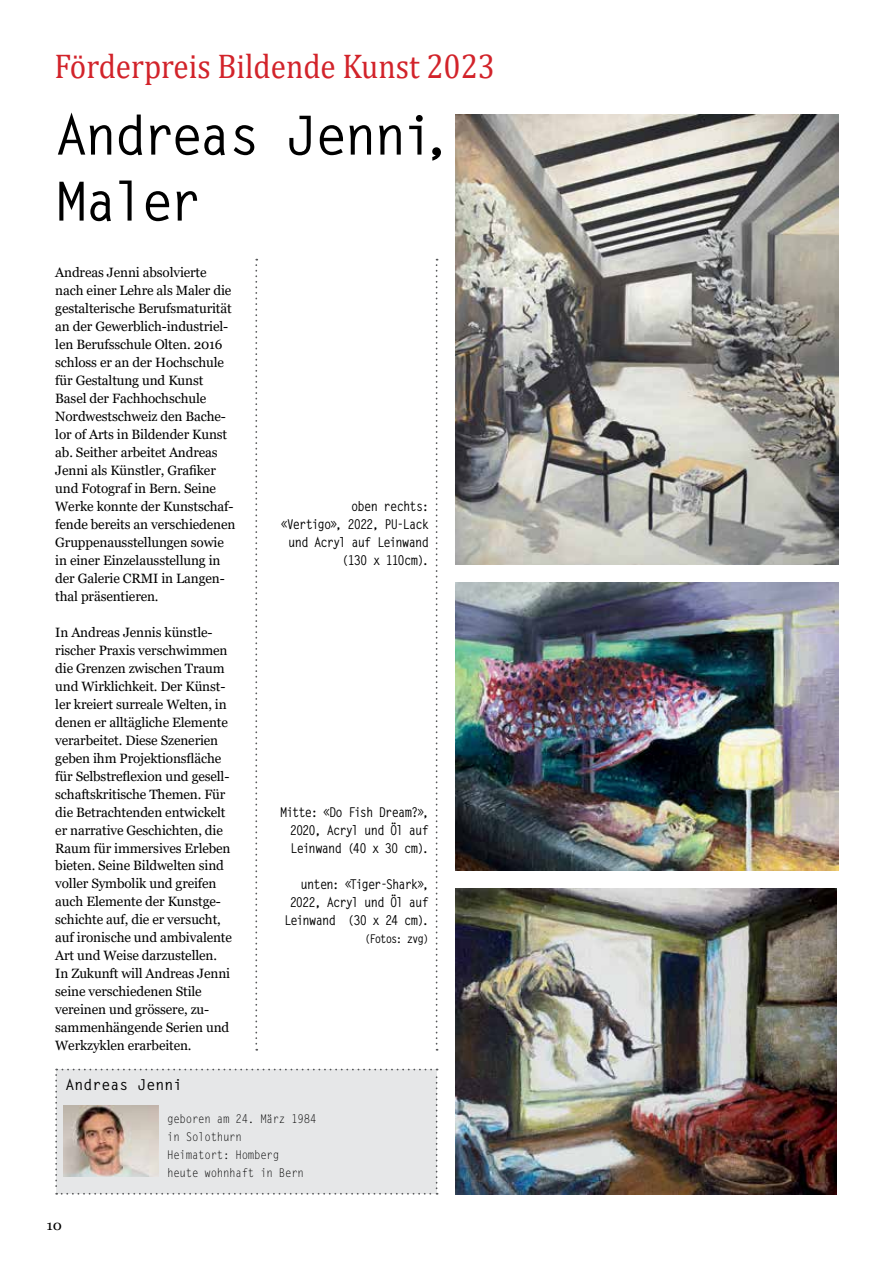
<style>
.page{position:relative;width:893px;height:1263px;background:#fff}
.page>*{position:absolute;margin:0;border:0;box-sizing:border-box;transform-origin:0 0}
.t1{font:700 54px/66px "Letter Gothic Std";letter-spacing:-.065em;color:#000}
.t2{font:34.5px "Cambria";color:#d2232a;scale:.9 1}
.t3{font:700 15px "Letter Gothic Std";color:#000}
.t4{font:13.5px/18px "Georgia";letter-spacing:-.01em;color:#000}
.t5{font:700 13.5px/18px "Letter Gothic Std";letter-spacing:-.075em;color:#000;text-align:right;scale:.9 1}
.t6{font:13.5px "Georgia";letter-spacing:-.01em;color:#000;scale:1.11 1}
.t7{font:12px/18px "Letter Gothic Std";letter-spacing:-.025em;color:#000;scale:.9 1}
.t8{font:700 12px "Letter Gothic Std";letter-spacing:-.095em;color:#000;scale:.9 1}
</style>
<div class="page">
<div style="left:55px;top:1069px;width:383px;height:126px;background:#e6e7e8"></div>
<img style="left:64px;top:1105px;width:95px;height:72px">
<img style="left:455px;top:889px;width:382px;height:306px">
<img style="left:455px;top:115px;width:383px;height:450px">
<img style="left:455px;top:583px;width:383px;height:288px">
<svg style="left:255px;top:259px;width:2px;height:792px"></svg>
<svg style="left:436px;top:259px;width:2px;height:792px"></svg>
<h2 class="t2" style="left:54px;top:46px;width:491px">Förderpreis Bildende Kunst 2023</h2>
<h1 class="t1" style="left:55px;top:103px;width:398px">Andreas Jenni,<br>Maler</h1>
<p class="t4" style="left:55px;top:263px;width:182px">Andreas Jenni absolvierte nach einer Lehre als Maler die gestalterische Berufsmaturität an der Gewerblich-industriel&shy;len Berufsschule Olten. 2016 schloss er an der Hochschule für Gestaltung und Kunst<br>Basel der Fachhochschule<br>Nordwestschweiz den Bache&shy;lor of Arts in Bildender Kunst ab. Seither arbeitet Andreas<br>Jenni als Künstler, Grafiker und Fotograf in Bern. Seine<br>Werke konnte der Kunstschaf&shy;fende bereits an verschiedenen<br>Gruppenausstellungen sowie in einer Einzelausstellung in der Galerie CRMI in Langen&shy;thal präsentieren.</p>
<p class="t4" style="left:55px;top:623px;width:178px">In Andreas Jennis künstle&shy;rischer Praxis verschwimmen die Grenzen zwischen Traum und Wirklichkeit. Der Künst&shy;ler kreiert surreale Welten, in denen er alltägliche Elemente verarbeitet. Diese Szenerien geben ihm Projektionsfläche für Selbstreflexion und gesell&shy;schaftskritische Themen. Für die Betrachtenden entwickelt er narrative Geschichten, die<br>Raum für immersives Erleben bieten. Seine Bildwelten sind voller Symbolik und greifen auch Elemente der Kunstge&shy;schichte auf, die er versucht, auf ironische und ambivalente<br>Art und Weise darzustellen.<br>In Zukunft will Andreas Jenni seine verschiedenen Stile vereinen und grössere, zu&shy;sammenhängende Serien und<br>Werkzyklen erarbeiten.</p>
<p class="t5" style="left:281px;top:497px;width:166px">oben rechts:<br>«Vertigo», 2022, PU-Lack und Acryl auf Leinwand (130 x 110cm).</p>
<p class="t5" style="left:290px;top:803px;width:156px;text-align:justify;text-indent:-10px">Mitte: «Do Fish Dream?», 2020, Acryl und Öl auf Leinwand (40 x 30 cm).</p>
<p class="t5" style="left:284px;top:875px;width:163px">unten: «Tiger-Shark»,<br>2022, Acryl und Öl auf<br>Leinwand (30 x 24 cm).</p>
<p class="t8" style="left:365px;top:931px;width:73px">(Fotos: zvg)</p>
<p class="t3" style="left:66px;top:1075px;width:118px">Andreas Jenni</p>
<p class="t7" style="left:167px;top:1110px;width:167px">geboren am 24. März 1984 in Solothurn<br>Heimatort: Homberg<br>heute wohnhaft in Bern</p>
<p class="t6" style="left:46px;top:1217px;width:16px">10</p>
</div>
